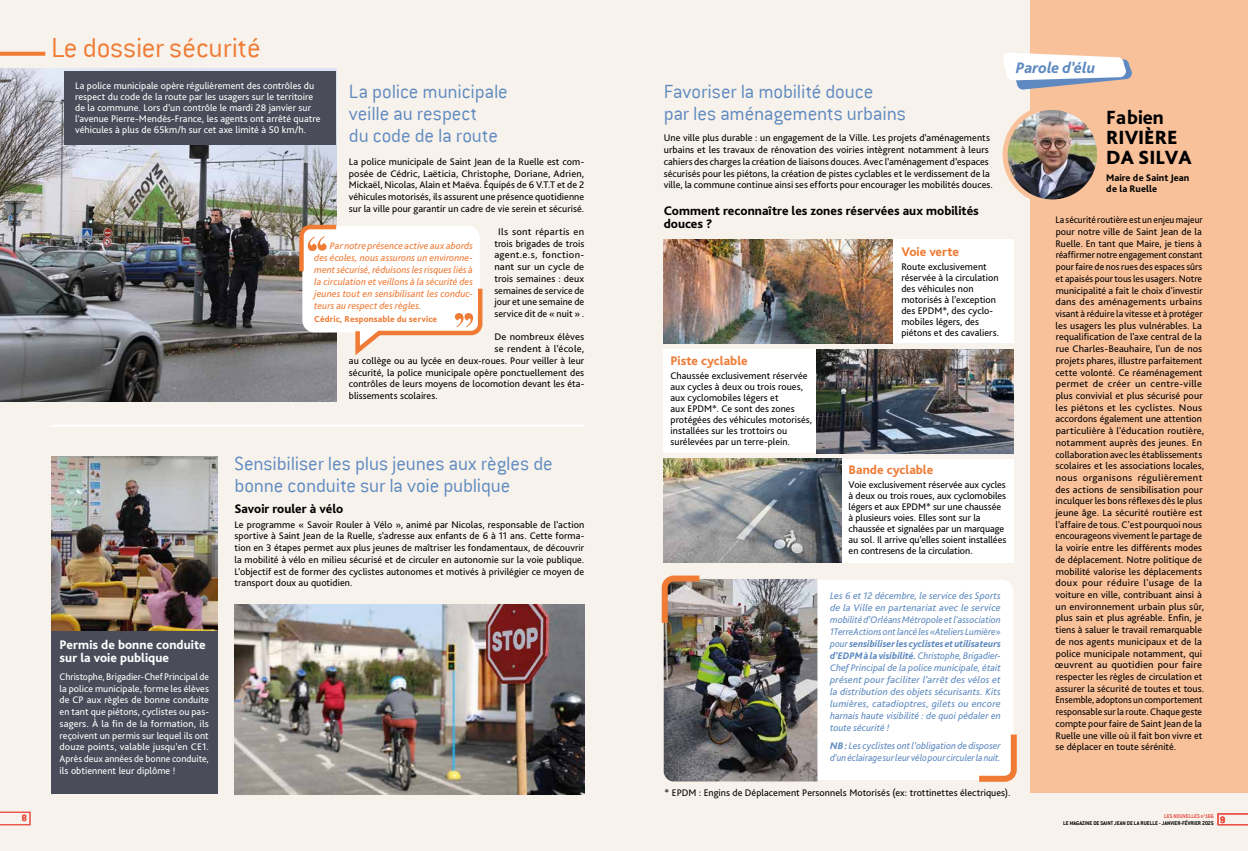
<style>
.page{position:relative;width:1248px;height:851px;background:#fff}
.page>*{position:absolute;margin:0;border:0;box-sizing:border-box;transform-origin:0 0}
.t1{font:300 30px "Conduit ITC";letter-spacing:-.01em;color:#ef7b35}
.t2{font:300 21px/22px "Conduit ITC";letter-spacing:-.01em;color:#5e8ac1}
.t3{font:800 20px/20px "Bliss Pro";color:#000}
.t4{font:800 20px "Bliss Pro";color:#000}
.t5{font:italic 800 16px "Bliss Pro";letter-spacing:-.01em;color:#5e8ac1}
.t6{font:800 13px/13px "Bliss Pro";color:#000}
.t7{font:800 13px/13px "Bliss Pro";color:#fff}
.t8{font:800 13px "Bliss Pro";color:#ef7b35}
.t9{font:10px/11px "Bliss Pro";letter-spacing:.005em;color:#000}
.t10{font:10px/11.7px "Bliss Pro";letter-spacing:.005em;color:#000;scale:.95 1}
.t11{font:italic 10px/12px "Bliss Pro";color:#5e8ac1;text-align:justify}
.t12{font:10px/11.7px "Bliss Pro";letter-spacing:.005em;color:#fff;text-align:justify;scale:.96 1}
.t13{font:10px/11px "Bliss Pro";letter-spacing:.005em;color:#fff}
.t14{font:italic 10px/12px "Bliss Pro";letter-spacing:.005em;color:#ef7b35;text-align:justify}
.t15{font:10px/11.7px "Bliss Pro";letter-spacing:.005em;color:#000;text-align:center;scale:1.05 1}
.t16{font:800 10px/11px "Bliss Pro";color:#000}
.t17{font:700 10px "Conduit ITC";color:#ea4f44}
.t18{font:800 9px "Bliss Pro";letter-spacing:.015em;color:#ef7b35}
.t19{font:700 6px "Conduit ITC";color:#000}
.t20{font:700 6px "Conduit ITC";color:#ea4f44}
.s1{font-weight:800}
</style>
<div class="page">
<div style="left:0;top:0;width:1247px;height:850px;background:#f7f2eb"></div>
<img style="left:0;top:68px;width:336px;height:333px">
<div style="left:838px;top:459px;width:175px;height:103px;background:#fff"></div>
<div style="left:850px;top:240px;width:163px;height:103px;background:#fff"></div>
<div style="left:663px;top:349px;width:164px;height:103px;background:#fff"></div>
<div style="left:51px;top:628px;width:166px;height:166px;background:#4b4c5a"></div>
<svg style="left:1217px;top:813px;width:30px;height:11px"></svg>
<svg style="left:0;top:811px;width:30px;height:13px"></svg>
<svg style="left:0;top:52px;width:45px;height:4px"></svg>
<img style="left:234px;top:604px;width:350px;height:190px">
<img style="left:51px;top:456px;width:166px;height:174px">
<div style="left:302px;top:226px;width:178px;height:106px;background:#fff;border-radius:12px"></div>
<div style="left:663px;top:579px;width:350px;height:201px;background:#fff;border-radius:12px"></div>
<div style="left:64px;top:71px;width:271px;height:74px;background:#4b4c5a"></div>
<svg style="left:355px;top:288px;width:128px;height:67px"></svg>
<svg style="left:297px;top:222px;width:40px;height:54px"></svg>
<hr style="left:51px;top:424px;width:533px;height:2px;background:#fff">
<div style="left:1030px;top:0;width:217px;height:792px;background:#f9c19a"></div>
<svg style="left:1003px;top:53px;width:128px;height:37px"></svg>
<img style="left:1008px;top:111px;width:87px;height:88px">
<div style="left:1002px;top:105px;width:99px;height:99px;border:5px solid #f9c19a;border-radius:50%"></div>
<img style="left:663px;top:240px;width:229px;height:103px">
<img style="left:816px;top:349px;width:197px;height:104px">
<img style="left:663px;top:459px;width:178px;height:103px">
<img style="left:663px;top:579px;width:154px;height:202px">
<svg style="left:661px;top:575px;width:44px;height:53px"></svg>
<svg style="left:979px;top:734px;width:38px;height:48px"></svg>
<p class="t17" style="left:22px;top:812px;width:7px">8</p>
<h1 class="t1" style="left:51px;top:32px;width:211px">Le dossier sécurité</h1>
<p class="t13" style="left:75px;top:80px;width:247px">La police municipale opère régulièrement des contrôles du respect du code de la route par les usagers sur le territoire de la commune. Lors d’un contrôle le mardi 28 janvier sur l’avenue Pierre-Mendès-France, les agents ont arrêté quatre véhicules à plus de 65km/h sur cet axe limité à 50 km/h.</p>
<h2 class="t2" style="left:349px;top:81px;width:160px">La police municipale veille au respect<br>du code de la route</h2>
<p class="t9" style="left:349px;top:155px;width:237px;line-height:11.7px;text-align:justify">La police municipale de Saint Jean de la Ruelle est com&shy;posée de Cédric, Laëticia, Christophe, Doriane, Adrien, Mickaël, Nicolas, Alain et Maëva. Équipés de 6 V.T.T et de 2 véhicules motorisés, ils assurent une présence quotidienne sur la ville pour garantir un cadre de vie serein et sécurisé.</p>
<p class="t15" style="left:494px;top:225px;width:87px">Ils sont répartis en trois brigades de trois agent.e.s, fonction&shy;nant sur un cycle de trois semaines : deux semaines de service de jour et une semaine de service dit de « nuit » .</p>
<p class="t15" style="left:494px;top:331px;width:87px">De nombreux élèves</p>
<p class="t15" style="left:494px;top:342px;width:87px">se rendent à l’école,</p>
<p class="t9" style="left:349px;top:355px;width:237px">au collège ou au lycée en deux-roues. Pour veiller à leur</p>
<p class="t9" style="left:349px;top:366px;width:237px">sécurité, la police municipale opère ponctuellement des</p>
<p class="t9" style="left:349px;top:378px;width:237px">contrôles de leurs moyens de locomotion devant les éta-</p>
<p class="t9" style="left:349px;top:390px;width:90px">blissements scolaires.</p>
<p class="t14" style="left:314px;top:239px;width:160px;text-indent:16px">Par notre présence active aux abords des écoles, nous assurons un environne&shy;ment sécurisé, réduisons les risques liés à la circulation et veillons à la sécurité des jeunes tout en sensibilisant les conduc&shy;teurs au respect des règles.</p>
<p class="t18" style="left:314px;top:313px;width:124px">Cédric, Responsable du service</p>
<h2 class="t2" style="left:234px;top:452px;width:320px">Sensibiliser les plus jeunes aux règles de bonne conduite sur la voie publique</h2>
<h3 class="t7" style="left:60px;top:638px;width:147px">Permis de bonne conduite sur la voie publique</h3>
<p class="t12" style="left:60px;top:670px;width:157px">Christophe, Brigadier-Chef Principal de la police municipale, forme les élèves de CP aux règles de bonne conduite en tant que piétons, cyclistes ou pas&shy;sagers. À la fin de la formation, ils reçoivent un permis sur lequel ils ont douze points, valable jusqu’en CE1.<br>Après deux années de bonne conduite, ils obtiennent leur diplôme !</p>
<h3 class="t6" style="left:234px;top:501px;width:110px">Savoir rouler à vélo</h3>
<p class="t9" style="left:234px;top:518px;width:351px;line-height:11.7px;text-align:justify">Le programme « Savoir Rouler à Vélo », animé par Nicolas, responsable de l’action sportive à Saint Jean de la Ruelle, s’adresse aux enfants de 6 à 11 ans. Cette forma&shy;tion en 3 étapes permet aux plus jeunes de maîtriser les fondamentaux, de découvrir la mobilité à vélo en milieu sécurisé et de circuler en autonomie sur la voie publique.<br>L’objectif est de former des cyclistes autonomes et motivés à privilégier ce moyen de transport doux au quotidien.</p>
<h3 class="t5" style="left:1015px;top:57px;width:81px">Parole d’élu</h3>
<h2 class="t2" style="left:663px;top:81px;width:244px">Favoriser la mobilité douce<br>par les aménagements urbains</h2>
<p class="t9" style="left:663px;top:132px;width:331px;line-height:11.7px">Une ville plus durable : un engagement de la Ville. Les projets d’aménagements urbains et les travaux de rénovation des voiries intègrent notamment à leurs cahiers des charges la création de liaisons douces. Avec l’aménagement d’espaces sécurisés pour les piétons, la création de pistes cyclables et le verdissement de la ville, la commune continue ainsi ses efforts pour encourager les mobilités douces.</p>
<h3 class="t6" style="left:663px;top:204px;width:316px">Comment reconnaître les zones réservées aux mobilités douces ?</h3>
<h3 class="t8" style="left:901px;top:244px;width:59px">Voie verte</h3>
<p class="t9" style="left:901px;top:261px;width:99px">Route exclusivement réservée à la circulation des véhicules non motorisés à l’exception des EPDM*, des cyclo&shy;mobiles légers, des piétons et des cavaliers.</p>
<h3 class="t8" style="left:670px;top:353px;width:79px">Piste cyclable</h3>
<p class="t9" style="left:670px;top:370px;width:143px">Chaussée exclusivement réservée aux cycles à deux ou trois roues, aux cyclomobiles légers et<br>aux EPDM*. Ce sont des zones protégées des véhicules motorisés, installées sur les trottoirs ou surélevées par un terre-plein.</p>
<h3 class="t8" style="left:848px;top:462px;width:86px">Bande cyclable</h3>
<p class="t9" style="left:848px;top:479px;width:159px">Voie exclusivement réservée aux cycles à deux ou trois roues, aux cyclomobiles légers et aux EPDM* sur une chaussée à plusieurs voies. Elles sont sur la chaussée et signalées par un marquage au sol. Il arrive qu’elles soient installées en contresens de la circulation.</p>
<p class="t11" style="left:830px;top:589px;width:172px">Les 6 et 12 décembre, le service des Sports de la Ville en partenariat avec le service mobilité d’Orléans Métropole et l’association 1TerreActions ont lancé les «Ateliers Lumière» pour<span class="s1">sensibiliser les cyclistes et utilisateurs d’EDPM à la visibilité.</span> Christophe, Brigadier-Chef Principal de la police municipale, était présent pour faciliter l’arrêt des vélos et la distribution des objets sécurisants. Kits lumières, catadioptres, gilets ou encore harnais haute visibilité : de quoi pédaler en toute sécurité !</p>
<p class="t11" style="left:830px;top:739px;width:172px"><span class="s1">NB:</span> Les cyclistes ont l’obligation de disposer d’un éclairage sur leur vélo pour circuler la nuit.</p>
<p class="t9" style="left:664px;top:786px;width:347px">* EPDM : Engins de Déplacement Personnels Motorisés (ex: trottinettes électriques).</p>
<h3 class="t4" style="left:1106px;top:105px;width:59px">Fabien</h3>
<h3 class="t3" style="left:1106px;top:127px;width:87px">RIVIÈRE<br>DA SILVA</h3>
<p class="t16" style="left:1106px;top:172px;width:85px">Maire de Saint Jean de la Ruelle</p>
<p class="t10" style="left:1054px;top:214px;width:159px">La sécurité routière est un enjeu majeur pour notre ville de Saint Jean de la Ruelle. En tant que Maire, je tiens à réaffirmer notre engagement constant pour faire de nos rues des espaces sûrs et apaisés pour tous les usagers. Notre municipalité a fait le choix d'investir dans des aménagements urbains visant à réduire la vitesse et à protéger les usagers les plus vulnérables. La requalification de l'axe central de la rue Charles-Beauhaire, l'un de nos projets phares, illustre parfaitement cette volonté. Ce réaménagement permet de créer un centre-ville plus convivial et plus sécurisé pour les piétons et les cyclistes. Nous accordons également une attention particulière à l'éducation routière, notamment auprès des jeunes. En collaboration avec les établissements scolaires et les associations locales, nous organisons régulièrement des actions de sensibilisation pour inculquer les bons réflexes dès le plus jeune âge. La sécurité routière est l'affaire de tous. C'est pourquoi nous encourageons vivement le partage de la voirie entre les différents modes de déplacement. Notre politique de mobilité valorise les déplacements doux pour réduire l'usage de la voiture en ville, contribuant ainsi à un environnement urbain plus sûr, plus sain et plus agréable. Enfin, je tiens à saluer le travail remarquable de nos agents municipaux et de la police municipale notamment, qui œuvrent au quotidien pour faire respecter les règles de circulation et assurer la sécurité de toutes et tous.<br>Ensemble, adoptons un comportement responsable sur la route. Chaque geste compte pour faire de Saint Jean de la Ruelle une ville où il fait bon vivre et se déplacer en toute sérénité.</p>
<p class="t20" style="left:1164px;top:812px;width:51px">LES NOUVELLES n°166</p>
<p class="t19" style="left:1062px;top:819px;width:152px">LE MAGAZINE DE SAINT JEAN DE LA RUELLE - JANVIER-FÉVRIER 2025</p>
<p class="t17" style="left:1219px;top:813px;width:7px">9</p>
</div>
